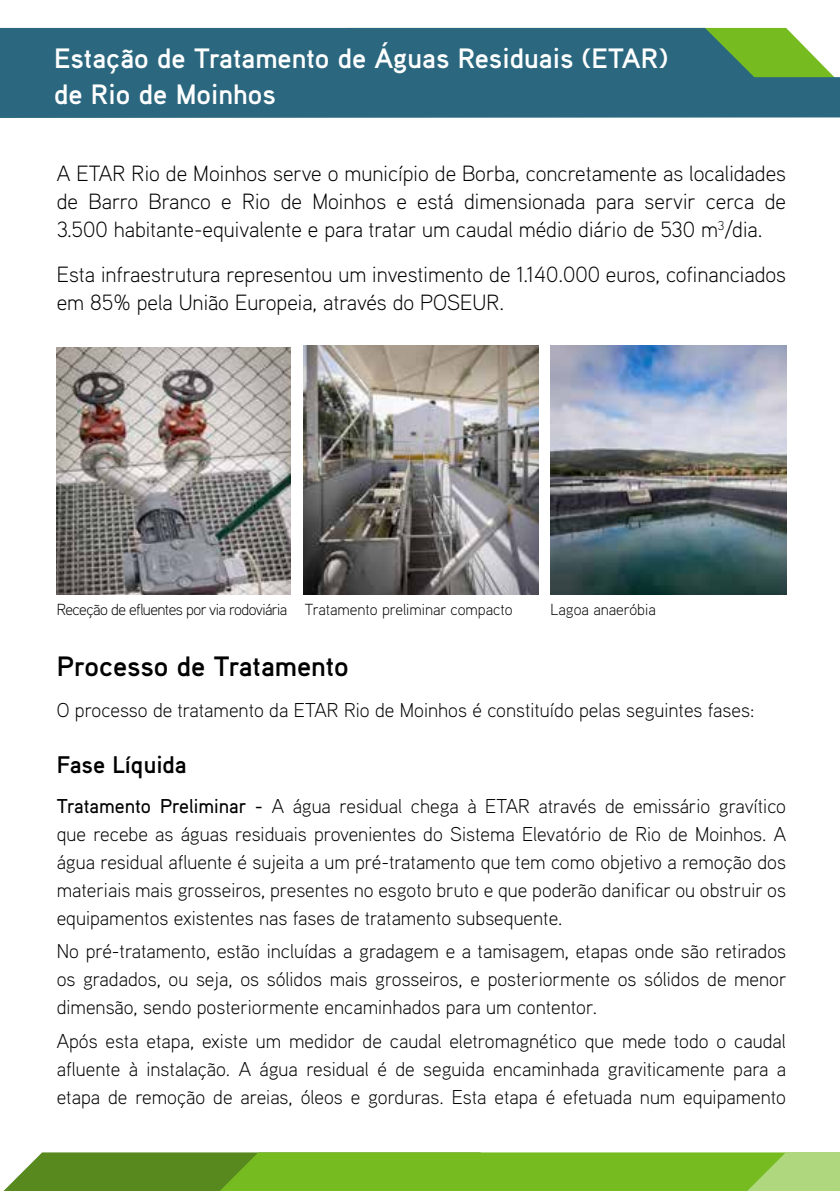
<style>
.page{position:relative;width:840px;height:1191px;background:#fff}
.page>*{position:absolute;margin:0;border:0;box-sizing:border-box;transform-origin:0 0}
.t1{font:700 28px/36px "Aaux Pro";color:#fff}
.t2{font:700 28px "Aaux Pro";color:#000}
.t3{font:700 24px "Aaux Pro";color:#000}
.t4{font:300 22px/28px "Aaux Pro";color:#000;text-align:justify}
.t5{font:300 20px/28px "Aaux Pro";color:#000;text-align:justify}
.t6{font:300 16px "Aaux Pro";letter-spacing:-.02em;color:#000}
.t7{font:300 16px "Aaux Pro";color:#000}
.s1{font-weight:500}
</style>
<div class="page">
<svg style="left:0;top:28px;width:839px;height:90px;background:#336f7d"></svg>
<svg style="left:3px;top:1152px;width:836px;height:39px;background:#77b32f"></svg>
<img style="left:57px;top:347px;width:233px;height:247px">
<img style="left:303px;top:346px;width:235px;height:248px">
<img style="left:550px;top:346px;width:235px;height:248px">
<h1 class="t1" style="left:54px;top:39px;width:615px">Estação de Tratamento de Águas Residuais (ETAR) de Rio de Moinhos</h1>
<p class="t4" style="left:57px;top:159px;width:730px">A ETAR Rio de Moinhos serve o município de Borba, concretamente as localidades de Barro Branco e Rio de Moinhos e está dimensionada para servir cerca de 3.500 habitante-equivalente e para tratar um caudal médio diário de 530 m<sup>3</sup>/dia.</p>
<p class="t4" style="left:57px;top:260px;width:730px">Esta infraestrutura representou um investimento de 1.140.000 euros, cofinanciados em 85% pela União Europeia, através do POSEUR.</p>
<p class="t6" style="left:57px;top:599px;width:457px">Receção de efluentes por via rodoviária Tratamento preliminar compacto</p>
<p class="t7" style="left:550px;top:599px;width:107px">Lagoa anaeróbia</p>
<h1 class="t2" style="left:57px;top:648px;width:293px">Processo de Tratamento</h1>
<p class="t5" style="left:57px;top:695px;width:698px">O processo de tratamento da ETAR Rio de Moinhos é constituído pelas seguintes fases:</p>
<p class="t3" style="left:57px;top:749px;width:131px">Fase Líquida</p>
<p class="t5" style="left:57px;top:791px;width:730px"><span class="s1">Tratamento Preliminar -</span> A água residual chega à ETAR através de emissário gravítico que recebe as águas residuais provenientes do Sistema Elevatório de Rio de Moinhos. A água residual afluente é sujeita a um pré-tratamento que tem como objetivo a remoção dos materiais mais grosseiros, presentes no esgoto bruto e que poderão danificar ou obstruir os equipamentos existentes nas fases de tratamento subsequente.</p>
<p class="t5" style="left:57px;top:936px;width:730px">No pré-tratamento, estão incluídas a gradagem e a tamisagem, etapas onde são retirados os gradados, ou seja, os sólidos mais grosseiros, e posteriormente os sólidos de menor dimensão, sendo posteriormente encaminhados para um contentor.</p>
<p class="t5" style="left:57px;top:1026px;width:730px">Após esta etapa, existe um medidor de caudal eletromagnético que mede todo o caudal afluente à instalação. A água residual é de seguida encaminhada graviticamente para a etapa de remoção de areias, óleos e gorduras. Esta etapa é efetuada num equipamento</p>
</div>
